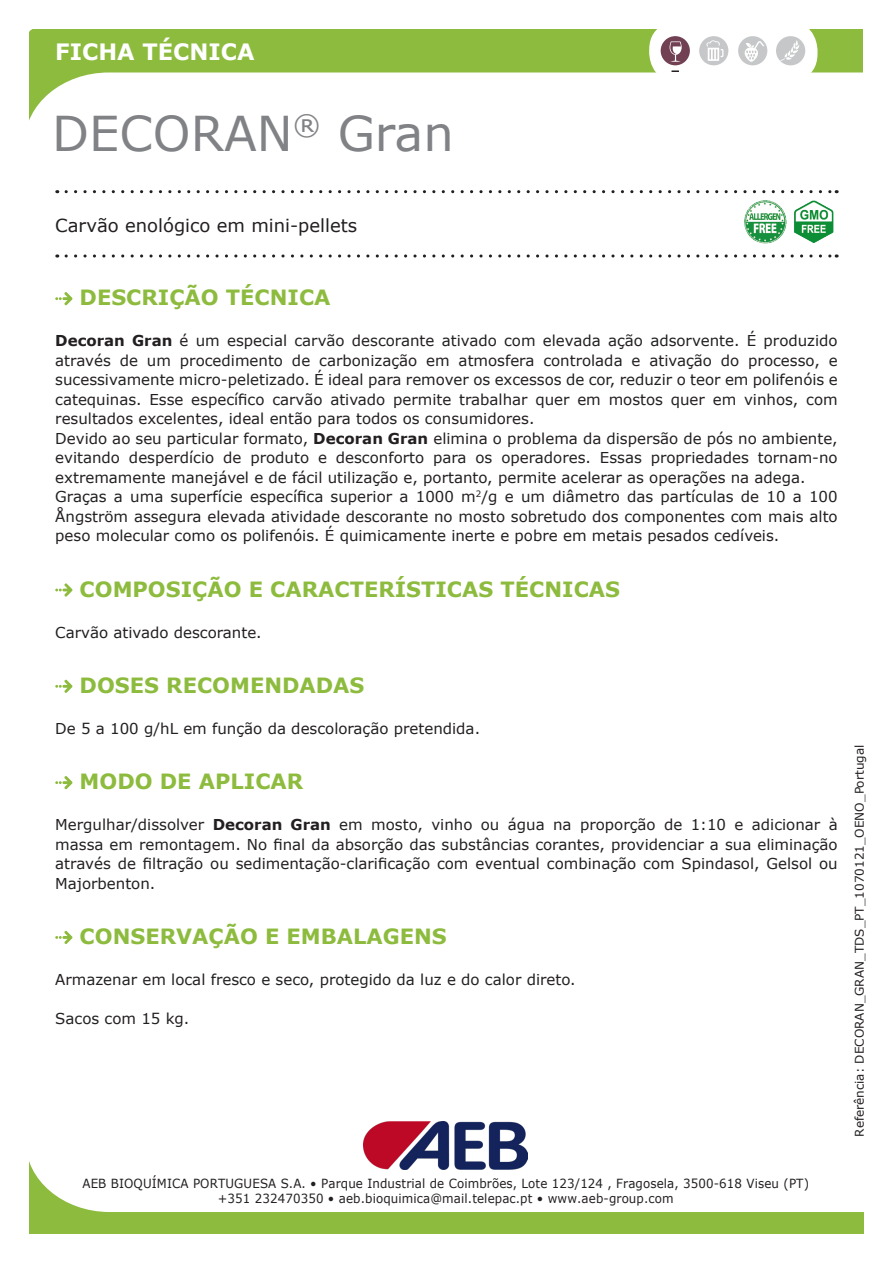
<style>
.page{position:relative;width:893px;height:1263px;background:#fff}
.page>*{position:absolute;margin:0;border:0;box-sizing:border-box;transform-origin:0 0}
.t1{font:48px "Verdana";color:#808285}
.t2{font:700 22.5px "Verdana";color:#fff}
.t3{font:700 21px "Verdana";color:#8dbb3e}
.t4{font:18px "Verdana";color:#231f20}
.t5{font:15px/19.5px "Verdana";color:#231f20;text-align:justify}
.t6{font:12.6px/15.1px "Verdana";letter-spacing:.01em;color:#231f20;text-align:center;scale:.94 1}
.t7{font:12px "Verdana";color:#231f20}
.s1{font-weight:700}
</style>
<div class="page">
<svg style="left:30px;top:1164px;width:834px;height:69px"></svg>
<svg style="left:66px;top:190px;width:771px;height:3px"></svg>
<svg style="left:66px;top:254px;width:771px;height:4px"></svg>
<svg style="left:29px;top:30px;width:834px;height:91px"></svg>
<svg style="left:649px;top:21px;width:167px;height:61px"></svg>
<div style="left:650px;top:22px;width:167px;height:60px;background:#fff;border-radius:28px"></div>
<svg style="left:671px;top:70px;width:8px;height:2px"></svg>
<div style="left:776px;top:36px;width:29px;height:29px;background:#c6c7c8;border-radius:50%"></div>
<svg style="left:780px;top:40px;width:20px;height:21px"></svg>
<div style="left:738px;top:36px;width:29px;height:29px;background:#c6c7c8;border-radius:50%"></div>
<div style="left:661px;top:36px;width:29px;height:29px;background:#724053;border-radius:50%"></div>
<div style="left:699px;top:36px;width:29px;height:29px;background:#c6c7c8;border-radius:50%"></div>
<svg style="left:706px;top:40px;width:17px;height:21px"></svg>
<svg style="left:670px;top:41px;width:12px;height:21px"></svg>
<svg style="left:745px;top:41px;width:19px;height:21px"></svg>
<img style="left:363px;top:1121px;width:165px;height:48px">
<svg style="left:55px;top:292px;width:17px;height:13px"></svg>
<svg style="left:55px;top:583px;width:17px;height:13px"></svg>
<svg style="left:55px;top:680px;width:17px;height:13px"></svg>
<svg style="left:55px;top:776px;width:17px;height:13px"></svg>
<svg style="left:55px;top:931px;width:17px;height:13px"></svg>
<img style="left:744px;top:200px;width:90px;height:44px">
<h2 class="t2" style="left:55px;top:36px;width:201px">FICHA TÉCNICA</h2>
<p class="t1" style="left:52px;top:101px;width:403px">DECORAN<sup>®</sup> Gran</p>
<p class="t4" style="left:55px;top:213px;width:304px">Carvão enológico em mini-pellets</p>
<p class="t3" style="left:80px;top:283px;width:252px">DESCRIÇÃO TÉCNICA</p>
<p class="t5" style="left:55px;top:331px;width:784px"><span class="s1">Decoran Gran</span> é um especial carvão descorante ativado com elevada ação adsorvente. É produzido através de um procedimento de carbonização em atmosfera controlada e ativação do processo, e sucessivamente micro-peletizado. É ideal para remover os excessos de cor, reduzir o teor em polifenóis e</p>
<p class="t5" style="left:55px;top:389px;width:784px">catequinas. Esse específico carvão ativado permite trabalhar quer em mostos quer em vinhos, com resultados excelentes, ideal então para todos os consumidores.</p>
<p class="t5" style="left:55px;top:428px;width:784px">Devido ao seu particular formato, <span class="s1">Decoran Gran</span> elimina o problema da dispersão de pós no ambiente, evitando desperdício de produto e desconforto para os operadores. Essas propriedades tornam-no extremamente manejável e de fácil utilização e, portanto, permite acelerar as operações na adega.</p>
<p class="t5" style="left:55px;top:487px;width:784px">Graças a uma superfície específica superior a 1000 m<sup>2</sup>/g e um diâmetro das partículas de 10 a 100<br>Ångström assegura elevada atividade descorante no mosto sobretudo dos componentes com mais alto peso molecular como os polifenóis. É quimicamente inerte e pobre em metais pesados cedíveis.</p>
<p class="t3" style="left:80px;top:574px;width:542px">COMPOSIÇÃO E CARACTERÍSTICAS TÉCNICAS</p>
<p class="t5" style="left:55px;top:622px;width:208px">Carvão ativado descorante.</p>
<p class="t3" style="left:80px;top:670px;width:286px">DOSES RECOMENDADAS</p>
<p class="t5" style="left:55px;top:719px;width:426px">De 5 a 100 g/hL em função da descoloração pretendida.</p>
<p class="t3" style="left:80px;top:767px;width:225px">MODO DE APLICAR</p>
<p class="t5" style="left:55px;top:815px;width:784px">Mergulhar/dissolver <span class="s1">Decoran Gran</span> em mosto, vinho ou água na proporção de 1:10 e adicionar à massa em remontagem. No final da absorção das substâncias corantes, providenciar a sua eliminação através de filtração ou sedimentação-clarificação com eventual combinação com Spindasol, Gelsol ou Majorbenton.</p>
<p class="t3" style="left:80px;top:921px;width:369px">CONSERVAÇÃO E EMBALAGENS</p>
<p class="t5" style="left:55px;top:970px;width:522px">Armazenar em local fresco e seco, protegido da luz e do calor direto.</p>
<p class="t5" style="left:55px;top:1009px;width:136px">Sacos com 15 kg.</p>
<p class="t6" style="left:82px;top:1175px;width:774px">AEB BIOQUÍMICA PORTUGUESA S.A. • Parque Industrial de Coimbrões, Lote 123/124 , Fragosela, 3500-618 Viseu (PT) +351 232470350 • aeb.bioquimica@mail.telepac.pt • www.aeb-group.com</p>
<p class="t7" style="left:851px;top:1136px;width:393px;rotate:-90deg">Referência: DECORAN_GRAN_TDS_PT_1070121_OENO_Portugal</p>
</div>
